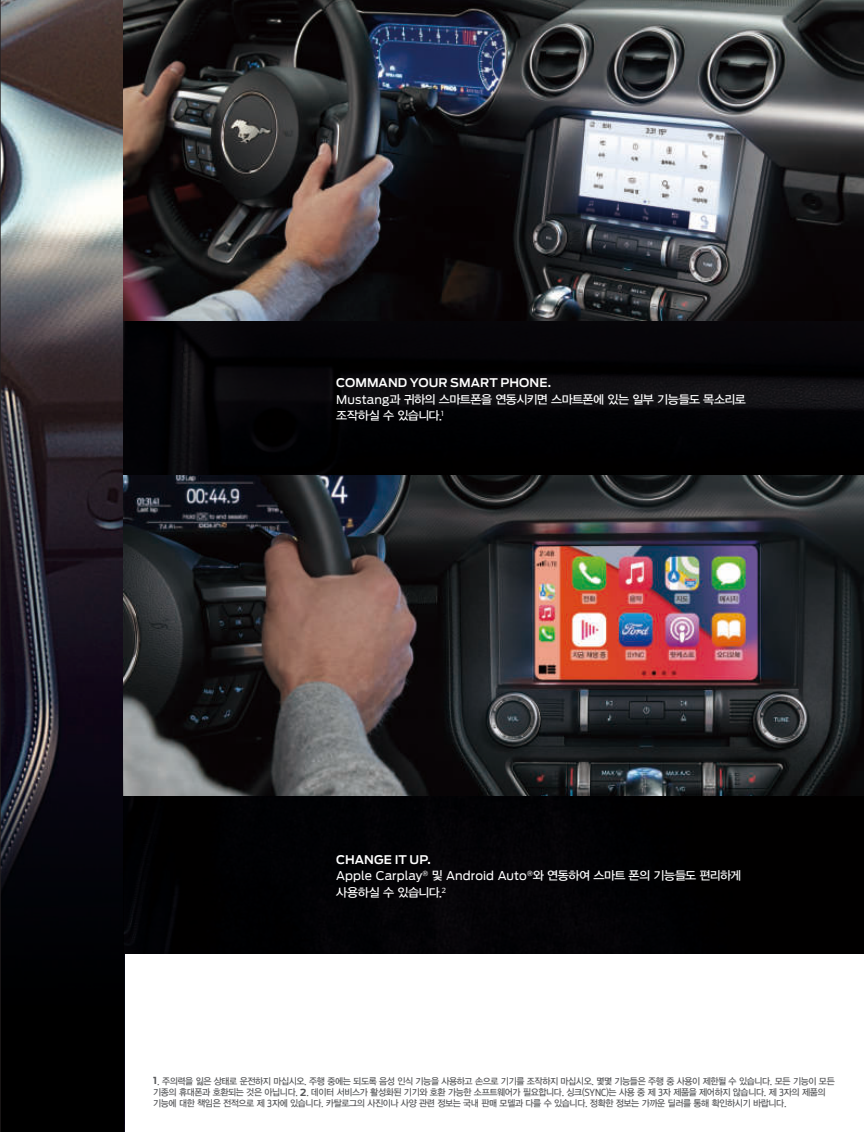
<style>
.page{position:relative;width:864px;height:1132px;background:#fff}
.page>*{position:absolute;margin:0;border:0;box-sizing:border-box;transform-origin:0 0}
.t1{font:12px/16.5px "YDVYGO Std 13";letter-spacing:-.045em;color:#fff}
.t2{font:12px "Ford Antenna Regular";letter-spacing:.01em;color:#fff}
.t3{font:12px "Ford Antenna Semibold";letter-spacing:.005em;color:#fff}
.t4{font:9.3px/11.2px "YDVYGO Std 13";letter-spacing:-.04em;color:#57585a;scale:.95 1}
.s1{font-family:"Ford Antenna Regular"}
.s2{font-family:"YDVYGO Std 13"}
.s3{font-family:"Ford Antenna Bold";font-size:9.75px}
.s4{font-family:"Ford Antenna Cond Regular";font-size:9.75px}
</style>
<div class="page">
<img style="left:1px;top:0;width:123px;height:1131px">
<div style="left:123px;top:319px;width:740px;height:157px;background:#000"></div>
<div style="left:123px;top:795px;width:740px;height:157px;background:#000"></div>
<img style="left:123px;top:0;width:740px;height:320px">
<img style="left:123px;top:475px;width:740px;height:320px">
<svg style="left:1px;top:676px;width:122px;height:455px;background:#0a090e"></svg>
<hr style="left:0;top:0;width:1px;height:1131px;background:#231f20">
<p class="t3" style="left:336px;top:377px;width:216px">COMMAND YOUR SMART PHONE.</p>
<p class="t1" style="left:336px;top:391px;width:411px"><span class="s1">Mustang</span>과 귀하의 스마트폰을 연동시키면 스마트폰에 있는 일부 기능들도 목소리로 조작하실 수 있습니다.<sup>1</sup></p>
<p class="t3" style="left:336px;top:853px;width:96px">CHANGE IT UP.</p>
<p class="t2" style="left:336px;top:870px;width:406px">Apple Carplay<sup>®</sup> <span class="s2">및</span> Android Auto<sup>®</sup><span class="s2">와 연동하여 스마트 폰의 기능들도 편리하게</span></p>
<p class="t1" style="left:336px;top:884px;width:111px">사용하실 수 있습니다.<sup>2</sup></p>
<p class="t4" style="left:153px;top:1075px;width:718px"><span class="s3">1</span>. 주의력을 잃은 상태로 운전하지 마십시오. 주행 중에는 되도록 음성 인식 기능을 사용하고 손으로 기기를 조작하지 마십시오. 몇몇 기능들은 주행 중 사용이 제한될 수 있습니다. 모든 기능이 모든 기종의 휴대폰과 호환되는 것은 아닙니다. <span class="s3">2</span>. 데이터 서비스가 활성화된 기기와 호환 가능한 소프트웨어가 필요합니다. 싱크(<span class="s4">SYNC</span>)는 사용 중 제 <span class="s4">3</span>자 제품을 제어하지 않습니다. 제 <span class="s4">3</span>자의 제품의 기능에 대한 책임은 전적으로 제 <span class="s4">3</span>자에 있습니다. 카탈로그의 사진이나 사양 관련 정보는 국내 판매 모델과 다를 수 있습니다. 정확한 정보는 가까운 딜러를 통해 확인하시기 바랍니다.</p>
</div>
